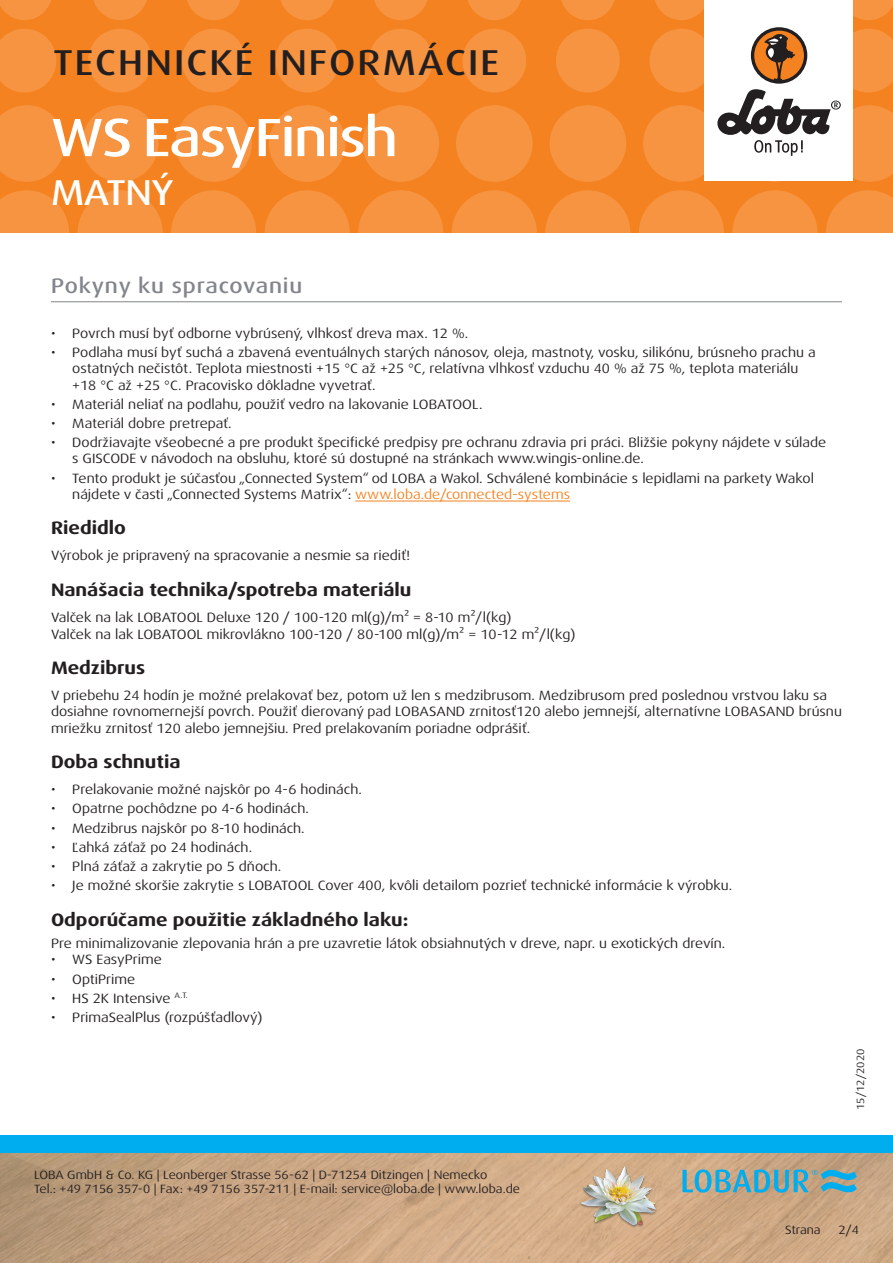
<style>
.page{position:relative;width:893px;height:1263px;background:#fff}
.page>*{position:absolute;margin:0;border:0;box-sizing:border-box;transform-origin:0 0}
.t1{font:500 expanded 54px "Dax Pro";letter-spacing:-.025em;color:#fff}
.t2{font:500 expanded 36px "Dax Pro";letter-spacing:.06em;color:#231f20}
.t3{font:500 expanded 36px "Dax Pro";letter-spacing:-.015em;color:#fff}
.Titel_grau{font:500 expanded 21px "Dax Pro";letter-spacing:.04em;color:#82858b}
.t4{font:700 expanded 18px "Dax Pro";color:#231f20}
.Text{font:expanded 13.5px/16.2px "Dax Pro";color:#231f20}
.t5{font:expanded 12px/14.4px "Dax Pro";color:#231f20}
.t6{font:expanded 10.5px "Dax Pro";color:#231f20}
.s1{color:#f58220}
</style>
<div class="page">
<div style="left:0;top:0;width:893px;height:233px;background:#f58220"></div>
<svg style="left:0;top:190px;width:69px;height:43px"></svg>
<svg style="left:78px;top:190px;width:85px;height:85px;fill:#f69441"></svg>
<svg style="left:171px;top:190px;width:85px;height:85px;fill:#f69441"></svg>
<svg style="left:265px;top:190px;width:85px;height:85px;fill:#f69441"></svg>
<svg style="left:358px;top:190px;width:85px;height:85px;fill:#f69441"></svg>
<svg style="left:545px;top:190px;width:85px;height:85px;fill:#f69441"></svg>
<svg style="left:452px;top:190px;width:85px;height:85px;fill:#f69441"></svg>
<svg style="left:732px;top:190px;width:85px;height:85px;fill:#f69441"></svg>
<svg style="left:639px;top:190px;width:85px;height:85px;fill:#f69441"></svg>
<svg style="left:826px;top:190px;width:67px;height:43px"></svg>
<svg style="left:0;top:105px;width:65px;height:77px"></svg>
<svg style="left:82px;top:105px;width:76px;height:77px"></svg>
<svg style="left:175px;top:105px;width:77px;height:77px"></svg>
<svg style="left:269px;top:105px;width:76px;height:77px"></svg>
<svg style="left:456px;top:105px;width:77px;height:77px"></svg>
<svg style="left:362px;top:105px;width:77px;height:77px"></svg>
<svg style="left:550px;top:105px;width:76px;height:77px"></svg>
<svg style="left:0;top:29px;width:56px;height:63px"></svg>
<svg style="left:182px;top:29px;width:64px;height:63px"></svg>
<svg style="left:88px;top:29px;width:64px;height:63px"></svg>
<svg style="left:275px;top:29px;width:64px;height:63px"></svg>
<svg style="left:462px;top:29px;width:64px;height:63px"></svg>
<svg style="left:369px;top:29px;width:64px;height:63px"></svg>
<svg style="left:556px;top:29px;width:64px;height:63px"></svg>
<svg style="left:0;top:0;width:51px;height:20px"></svg>
<svg style="left:187px;top:0;width:53px;height:20px"></svg>
<svg style="left:468px;top:0;width:53px;height:20px"></svg>
<svg style="left:655px;top:0;width:49px;height:20px"></svg>
<svg style="left:93px;top:0;width:54px;height:20px"></svg>
<svg style="left:374px;top:0;width:54px;height:20px"></svg>
<svg style="left:281px;top:0;width:53px;height:20px"></svg>
<svg style="left:561px;top:0;width:54px;height:20px"></svg>
<svg style="left:853px;top:0;width:40px;height:20px"></svg>
<img style="left:0;top:1152px;width:893px;height:111px">
<div style="left:0;top:1135px;width:893px;height:17px;background:#00aeef"></div>
<div style="left:704px;top:0;width:149px;height:181px;background:#fff"></div>
<svg style="left:643px;top:29px;width:250px;height:153px"></svg>
<img style="left:578px;top:1161px;width:82px;height:81px">
<svg style="left:682px;top:1169px;width:175px;height:24px;background:#75a8ae"></svg>
<hr style="left:355px;top:501px;width:215px;height:1px;background:#f58220">
<hr style="left:51px;top:301px;width:791px;height:1px;background:#82858b">
<h2 class="t2" style="left:53px;top:40px;width:447px">TECHNICKÉ INFORMÁCIE</h2>
<p class="t1" style="left:51px;top:103px;width:348px">WS EasyFinish</p>
<h2 class="t3" style="left:51px;top:169px;width:124px">MATNÝ</h2>
<p class="Titel_grau" style="left:51px;top:272px;width:253px">Pokyny ku spracovaniu</p>
<p class="Text" style="left:51px;top:325px;width:419px">• Povrch musí byť odborne vybrúsený, vlhkosť dreva max. 12 %.</p>
<p class="Text" style="left:72px;top:345px;width:745px;text-indent:-21px">• Podlaha musí byť suchá a zbavená eventuálnych starých nánosov, oleja, mastnoty, vosku, silikónu, brúsneho prachu a ostatných nečistôt. Teplota miestnosti +15 °C až +25 °C, relatívna vlhkosť vzduchu 40 % až 75 %, teplota materiálu +18 °C až +25 °C. Pracovisko dôkladne vyvetrať.</p>
<p class="Text" style="left:51px;top:396px;width:433px">• Materiál neliať na podlahu, použiť vedro na lakovanie LOBATOOL.</p>
<p class="Text" style="left:51px;top:415px;width:182px">• Materiál dobre pretrepať.</p>
<p class="Text" style="left:72px;top:434px;width:755px;text-indent:-21px">• Dodržiavajte všeobecné a pre produkt špecifické predpisy pre ochranu zdravia pri práci. Bližšie pokyny nájdete v súlade s GISCODE v návodoch na obsluhu, ktoré sú dostupné na stránkach www.wingis-online.de.</p>
<p class="Text" style="left:72px;top:470px;width:743px;text-indent:-21px">• Tento produkt je súčasťou „Connected System“ od LOBA a Wakol. Schválené kombinácie s lepidlami na parkety Wakol nájdete v časti „Connected Systems Matrix“: <span class="s1">www.loba.de/connected-systems</span></p>
<p class="t4" style="left:51px;top:516px;width:77px">Riedidlo</p>
<p class="Text" style="left:51px;top:548px;width:360px">Výrobok je pripravený na spracovanie a nesmie sa riediť!</p>
<p class="t4" style="left:51px;top:578px;width:362px">Nanášacia technika/spotreba materiálu</p>
<p class="Text" style="left:51px;top:610px;width:526px">Valček na lak LOBATOOL Deluxe 120 / 100-120 ml(g)/m² = 8-10 m²/l(kg)<br>Valček na lak LOBATOOL mikrovlákno 100-120 / 80-100 ml(g)/m² = 10-12 m²/l(kg)</p>
<p class="t4" style="left:51px;top:656px;width:96px">Medzibrus</p>
<p class="Text" style="left:51px;top:688px;width:792px">V priebehu 24 hodín je možné prelakovať bez, potom už len s medzibrusom. Medzibrusom pred poslednou vrstvou laku sa dosiahne rovnomernejší povrch. Použiť dierovaný pad LOBASAND zrnitosť120 alebo jemnejší, alternatívne LOBASAND brúsnu mriežku zrnitosť 120 alebo jemnejšiu. Pred prelakovaním poriadne odprášiť.</p>
<p class="t4" style="left:51px;top:750px;width:131px">Doba schnutia</p>
<p class="Text" style="left:51px;top:782px;width:312px">• Prelakovanie možné najskôr po 4-6 hodinách.</p>
<p class="Text" style="left:51px;top:801px;width:259px">• Opatrne pochôdzne po 4-6 hodinách.</p>
<p class="Text" style="left:51px;top:820px;width:255px">• Medzibrus najskôr po 8-10 hodinách.</p>
<p class="Text" style="left:51px;top:839px;width:203px">• Ľahká záťaž po 24 hodinách.</p>
<p class="Text" style="left:51px;top:858px;width:232px">• Plná záťaž a zakrytie po 5 dňoch.</p>
<p class="Text" style="left:51px;top:877px;width:683px">• Je možné skoršie zakrytie s LOBATOOL Cover 400, kvôli detailom pozrieť technické informácie k výrobku.</p>
<p class="t4" style="left:51px;top:908px;width:359px">Odporúčame použitie základného laku:</p>
<p class="Text" style="left:51px;top:935px;width:676px">Pre minimalizovanie zlepovania hrán a pre uzavretie látok obsiahnutých v dreve, napr. u exotických drevín.</p>
<p class="Text" style="left:51px;top:952px;width:112px">• WS EasyPrime</p>
<p class="Text" style="left:51px;top:971px;width:86px">• OptiPrime</p>
<p class="Text" style="left:51px;top:990px;width:138px">• HS 2K Intensive <sup>A.T.</sup></p>
<p class="Text" style="left:51px;top:1009px;width:213px">• PrimaSealPlus (rozpúšťadlový)</p>
<p class="t6" style="left:854px;top:1110px;width:63px;rotate:-90deg">15/12/2020</p>
<p class="t5" style="left:34px;top:1167px;width:487px">LOBA GmbH &amp; Co. KG | Leonberger Strasse 56-62 | D-71254 Ditzingen | Nemecko<br>Tel.: +49 7156 357-0 | Fax: +49 7156 357-211 | E-mail: service@loba.de | www.loba.de</p>
<p class="t5" style="left:785px;top:1223px;width:37px">Strana</p>
<p class="t5" style="left:838px;top:1223px;width:22px">2/4</p>
</div>
